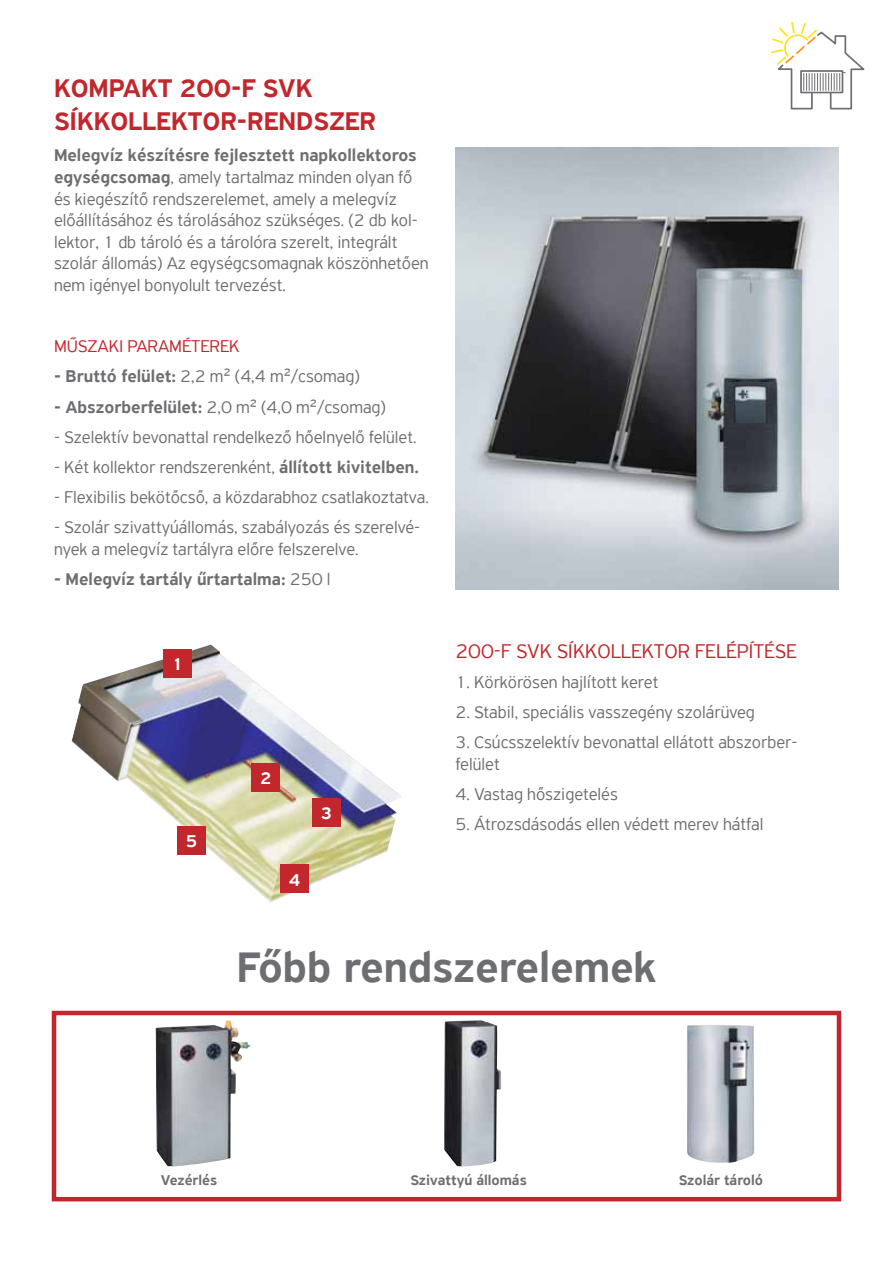
<style>
.page{position:relative;width:893px;height:1263px;background:#fff}
.page>*{position:absolute;margin:0;border:0;box-sizing:border-box;transform-origin:0 0}
.t1{font:500 45px "PF Highway Sans Pro";color:#6d6e71}
.t2{font:500 27px/32.4px "PF Highway Sans Pro";color:#c1272d}
.t3{font:300 21px "PF Highway Sans Pro";color:#c1272d}
.t4{font:300 18px/21.6px "PF Highway Sans Pro";color:#6d6e71}
.t5{font:500 18px "PF Highway Sans Pro";color:#6d6e71}
.t6{font:300 18px "PF Highway Sans Pro";color:#c1272d}
.t7{font:500 18px "PF Highway Sans Pro";color:#fff}
.t8{font:500 15px "PF Highway Sans Pro";color:#6d6e71}
.s1{font-weight:500}
.s2{font-weight:300}
.s3{color:#fff}
</style>
<div class="page">
<img style="left:455px;top:148px;width:384px;height:442px">
<svg style="left:771px;top:22px;width:94px;height:88px"></svg>
<img style="left:72px;top:644px;width:329px;height:258px">
<div style="left:163px;top:649px;width:29px;height:28px;background:#c1272d"></div>
<div style="left:252px;top:763px;width:28px;height:29px;background:#c1272d"></div>
<div style="left:313px;top:798px;width:28px;height:28px;background:#c1272d"></div>
<div style="left:280px;top:865px;width:29px;height:28px;background:#c1272d"></div>
<div style="left:178px;top:826px;width:28px;height:29px;background:#c1272d"></div>
<div style="left:52px;top:1011px;width:789px;height:190px;background:#fff;border:4px solid #c1272d"></div>
<img style="left:156px;top:1020px;width:94px;height:146px">
<img style="left:444px;top:1020px;width:57px;height:146px">
<img style="left:687px;top:1025px;width:67px;height:138px">
<h2 class="t2" style="left:54px;top:73px;width:324px">KOMPAKT 200-F SVK síkkollektor-rendszer</h2>
<p class="t4" style="left:54px;top:145px;width:376px"><span class="s1">Melegvíz készítésre fejlesztett napkollektoros egységcsomag</span>, amely tartalmaz minden olyan fő és kiegészítő rendszerelemet, amely a melegvíz előállításához és tárolásához szükséges. (2 db kol&shy;lektor, 1 db tároló és a tárolóra szerelt, integrált szolár állomás) Az egységcsomagnak köszönhetően nem igényel bonyolult tervezést.</p>
<p class="t6" style="left:54px;top:336px;width:187px">MŰSZAKI PARAMÉTEREK</p>
<p class="t4" style="left:54px;top:366px;width:307px"><span class="s1">- Bruttó felület:</span> 2,2 m² (4,4 m²/csomag)</p>
<p class="t4" style="left:54px;top:396px;width:334px"><span class="s1">- Abszorberfelület:</span> 2,0 m² (4,0 m²/csomag)</p>
<p class="t4" style="left:54px;top:426px;width:364px">- Szelektív bevonattal rendelkező hőelnyelő felület.</p>
<p class="t4" style="left:54px;top:456px;width:367px">- Két kollektor rendszerenként, <span class="s1">állított kivitelben.</span></p>
<p class="t4" style="left:54px;top:486px;width:376px">- Flexibilis bekötőcső, a közdarabhoz csatlakoztatva.</p>
<p class="t4" style="left:54px;top:516px;width:368px">- Szolár szivattyúállomás, szabályozás és szerelvé&shy;nyek a melegvíz tartályra előre felszerelve.</p>
<p class="t5" style="left:54px;top:568px;width:278px">- Melegvíz tartály űrtartalma: <span class="s2">250 l</span></p>
<p class="t7" style="left:172px;top:653px;width:13px">1</p>
<p class="t7" style="left:186px;top:831px;width:13px">5</p>
<p class="t7" style="left:260px;top:768px;width:13px">2</p>
<p class="t7" style="left:289px;top:869px;width:13px">4</p>
<p class="t7" style="left:321px;top:803px;width:13px">3</p>
<p class="t3" style="left:455px;top:638px;width:343px">200-F SVK SÍKKOLLEKTOR FELÉPÍTÉSE</p>
<p class="t4" style="left:455px;top:671px;width:204px">1. Körkörösen hajlított keret</p>
<p class="t4" style="left:455px;top:701px;width:301px">2. Stabil, speciális vasszegény szolárüveg</p>
<p class="t4" style="left:455px;top:731px;width:344px">3. Csúcsszelektív bevonattal ellátott abszorber&shy;felület</p>
<p class="t4" style="left:455px;top:783px;width:164px">4. Vastag hőszigetelés</p>
<p class="t4" style="left:455px;top:813px;width:309px">5. Átrozsdásodás ellen védett merev hátfal</p>
<h1 class="t1" style="left:236px;top:940px;width:422px">Főbb rendszerelemek</h1>
<p class="t8" style="left:161px;top:1171px;width:58px">Vezérlés</p>
<p class="t8" style="left:410px;top:1171px;width:118px">Szivattyú állomás</p>
<p class="t8" style="left:679px;top:1171px;width:94px">Szolár tároló<span class="s3">k</span></p>
</div>
